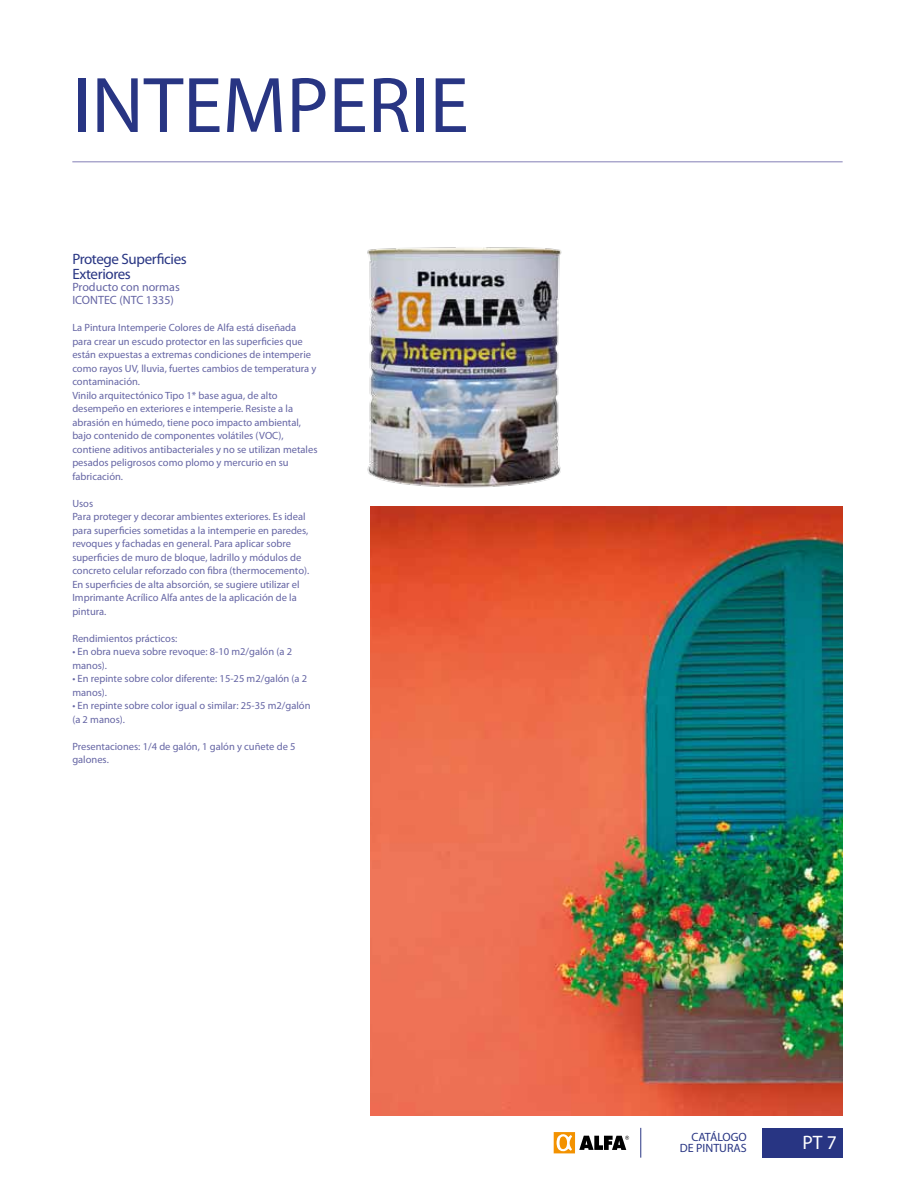
<style>
.page{position:relative;width:915px;height:1187px;background:#fff}
.page>*{position:absolute;margin:0;border:0;box-sizing:border-box;transform-origin:0 0}
.t1{font:79.5px "Myriad Pro";color:#283583}
.t2{font:19.5px "Myriad Pro";color:#fff}
.t3{font:15px/15px "Myriad Pro";letter-spacing:-.025em;color:#283583}
.t4{font:12px/13.5px "Myriad Pro";color:#6565a4}
.t5{font:12px/11.2px "Myriad Pro";color:#283583;text-align:right}
.t6{font:10.5px/13.5px "Myriad Pro";color:#6565a4}
</style>
<div class="page">
<div style="left:553px;top:1131px;width:22px;height:22px;background:#f39200"></div>
<svg style="left:556px;top:1132px;width:16px;height:20px"></svg>
<svg style="left:579px;top:1135px;width:50px;height:14px"></svg>
<hr style="left:640px;top:1127px;width:1px;height:30px;background:#283583">
<div style="left:761px;top:1127px;width:81px;height:30px;background:#283583"></div>
<img style="left:370px;top:506px;width:472px;height:609px">
<hr style="left:72px;top:161px;width:770px;height:1px;background:#918dbe">
<img style="left:367px;top:247px;width:195px;height:241px">
<h1 class="t1" style="left:72px;top:56px;width:398px">INTEMPERIE</h1>
<h3 class="t3" style="left:72px;top:251px;width:116px">Protege Superficies<br>Exteriores</h3>
<p class="t4" style="left:72px;top:279px;width:109px">Producto con normas<br>ICONTEC (NTC 1335)</p>
<p class="t6" style="left:72px;top:320px;width:246px">La Pintura Intemperie Colores de Alfa está diseñada para crear un escudo protector en las superficies que están expuestas a extremas condiciones de intemperie como rayos UV, lluvia, fuertes cambios de temperatura y contaminación.<br>Vinilo arquitectónico Tipo 1* base agua, de alto desempeño en exteriores e intemperie. Resiste a la abrasión en húmedo, tiene poco impacto ambiental, bajo contenido de componentes volátiles (VOC), contiene aditivos antibacteriales y no se utilizan metales pesados peligrosos como plomo y mercurio en su fabricación.</p>
<p class="t6" style="left:72px;top:496px;width:238px">Usos<br>Para proteger y decorar ambientes exteriores. Es ideal para superficies sometidas a la intemperie en paredes, revoques y fachadas en general. Para aplicar sobre superficies de muro de bloque, ladrillo y módulos de concreto celular reforzado con fibra (thermocemento).<br>En superficies de alta absorción, se sugiere utilizar el Imprimante Acrílico Alfa antes de la aplicación de la pintura.</p>
<p class="t6" style="left:72px;top:631px;width:106px">Rendimientos prácticos:</p>
<p class="t6" style="left:72px;top:645px;width:221px">• En obra nueva sobre revoque: 8-10 m2/galón (a 2 manos).</p>
<p class="t6" style="left:72px;top:672px;width:236px">• En repinte sobre color diferente: 15-25 m2/galón (a 2 manos).</p>
<p class="t6" style="left:72px;top:699px;width:240px">• En repinte sobre color igual o similar: 25-35 m2/galón (a 2 manos).</p>
<p class="t6" style="left:72px;top:739px;width:225px">Presentaciones: 1/4 de galón, 1 galón y cuñete de 5 galones.</p>
<p class="t5" style="left:679px;top:1130px;width:69px">CATÁLOGO<br>DE PINTURAS</p>
<h2 class="t2" style="left:802px;top:1130px;width:36px">PT 7</h2>
</div>
